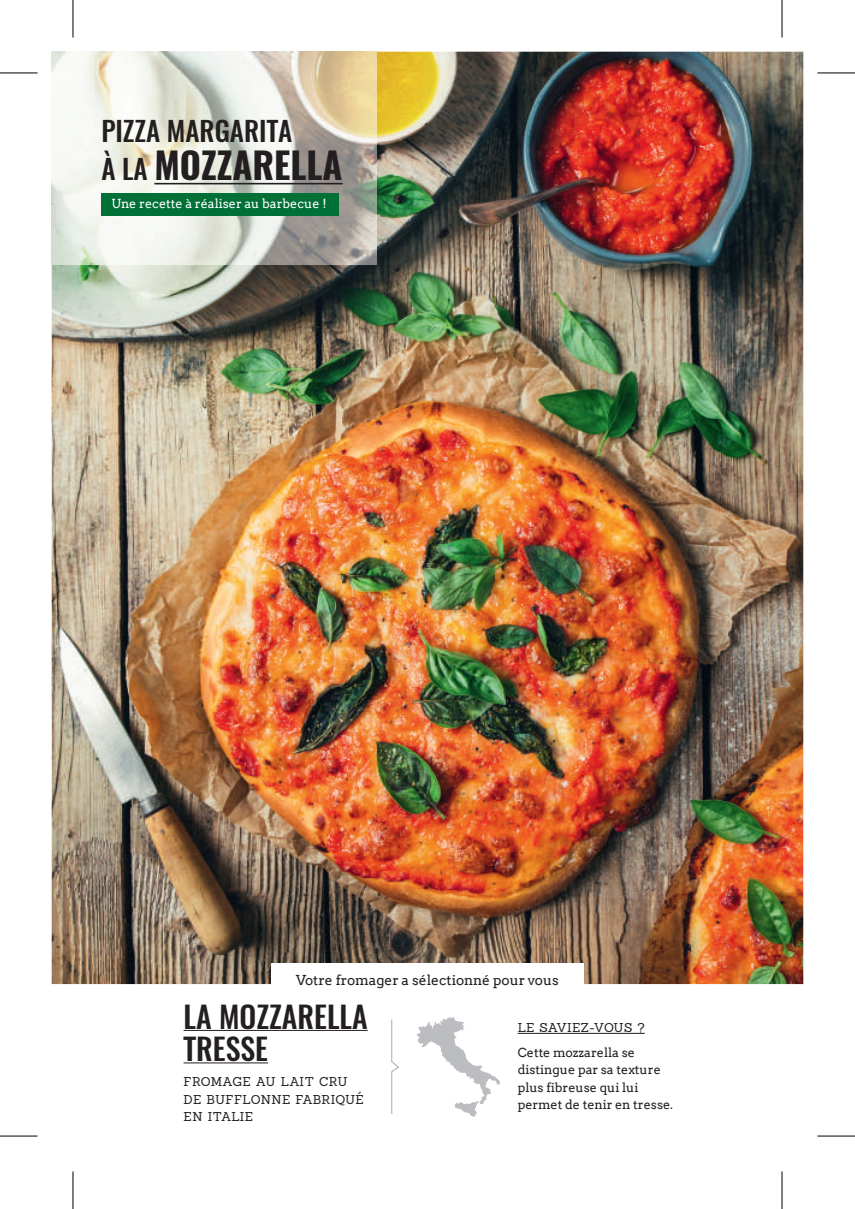
<style>
.page{position:relative;width:855px;height:1209px;background:#fff}
.page>*{position:absolute;margin:0;border:0;box-sizing:border-box;transform-origin:0 0}
.t1{font:700 36.25px "Oswald";color:#231f20}
.t2{font:500 30px/32.5px "Oswald";color:#231f20}
.t3{font:500 27.25px "Oswald";color:#231f20}
.t4{font:13.75px "Arvo";color:#231f20}
.t5{font:12.5px/17.5px "Arvo";color:#231f20}
.t6{font:12.5px/17.5px "Sanchez";letter-spacing:.015em;color:#231f20}
.t7{font:12.5px "Arvo";color:#fff}
.s1{font-weight:500;font-size:27.25px}
</style>
<div class="page">
<img style="left:52px;top:52px;width:751px;height:932px">
<img style="left:52px;top:52px;width:324px;height:212px">
<hr style="left:183px;top:1030px;width:185px;height:1px;background:#231f20">
<hr style="left:183px;top:1062px;width:85px;height:1px;background:#231f20">
<hr style="left:154px;top:183px;width:188px;height:1px;background:#231f20">
<svg style="left:391px;top:1019px;width:8px;height:95px"></svg>
<hr style="left:517px;top:1033px;width:127px;height:1px;background:#231f20">
<svg style="left:417px;top:1017px;width:83px;height:100px"></svg>
<div style="left:101px;top:193px;width:238px;height:22px;background:#007036"></div>
<div style="left:271px;top:963px;width:312px;height:33px;background:#fff"></div>
<hr style="left:0;top:73px;width:38px;height:1px;background:#000">
<hr style="left:817px;top:73px;width:38px;height:1px;background:#000">
<hr style="left:0;top:1135px;width:38px;height:1px;background:#000">
<hr style="left:817px;top:1135px;width:38px;height:1px;background:#000">
<hr style="left:73px;top:0;width:1px;height:38px;background:#000">
<hr style="left:73px;top:1171px;width:1px;height:38px;background:#000">
<hr style="left:781px;top:0;width:1px;height:38px;background:#000">
<hr style="left:781px;top:1171px;width:1px;height:38px;background:#000">
<h3 class="t3" style="left:101px;top:112px;width:192px">PIZZA MARGARITA</h3>
<h1 class="t1" style="left:101px;top:140px;width:243px"><span class="s1">À LA</span> MOZZARELLA</h1>
<p class="t7" style="left:112px;top:195px;width:216px">Une recette à réaliser au barbecue !</p>
<p class="t4" style="left:296px;top:971px;width:264px">Votre fromager a sélectionné pour vous</p>
<h2 class="t2" style="left:183px;top:1001px;width:186px">LA MOZZARELLA<br>TRESSE</h2>
<p class="t6" style="left:183px;top:1073px;width:181px">FROMAGE AU LAIT CRU<br>DE BUFFLONNE FABRIQUÉ<br>EN ITALIE</p>
<p class="t6" style="left:517px;top:1019px;width:129px">LE SAVIEZ-VOUS ?</p>
<p class="t5" style="left:517px;top:1043px;width:157px">Cette mozzarella se distingue par sa texture plus fibreuse qui lui permet de tenir en tresse.</p>
</div>
